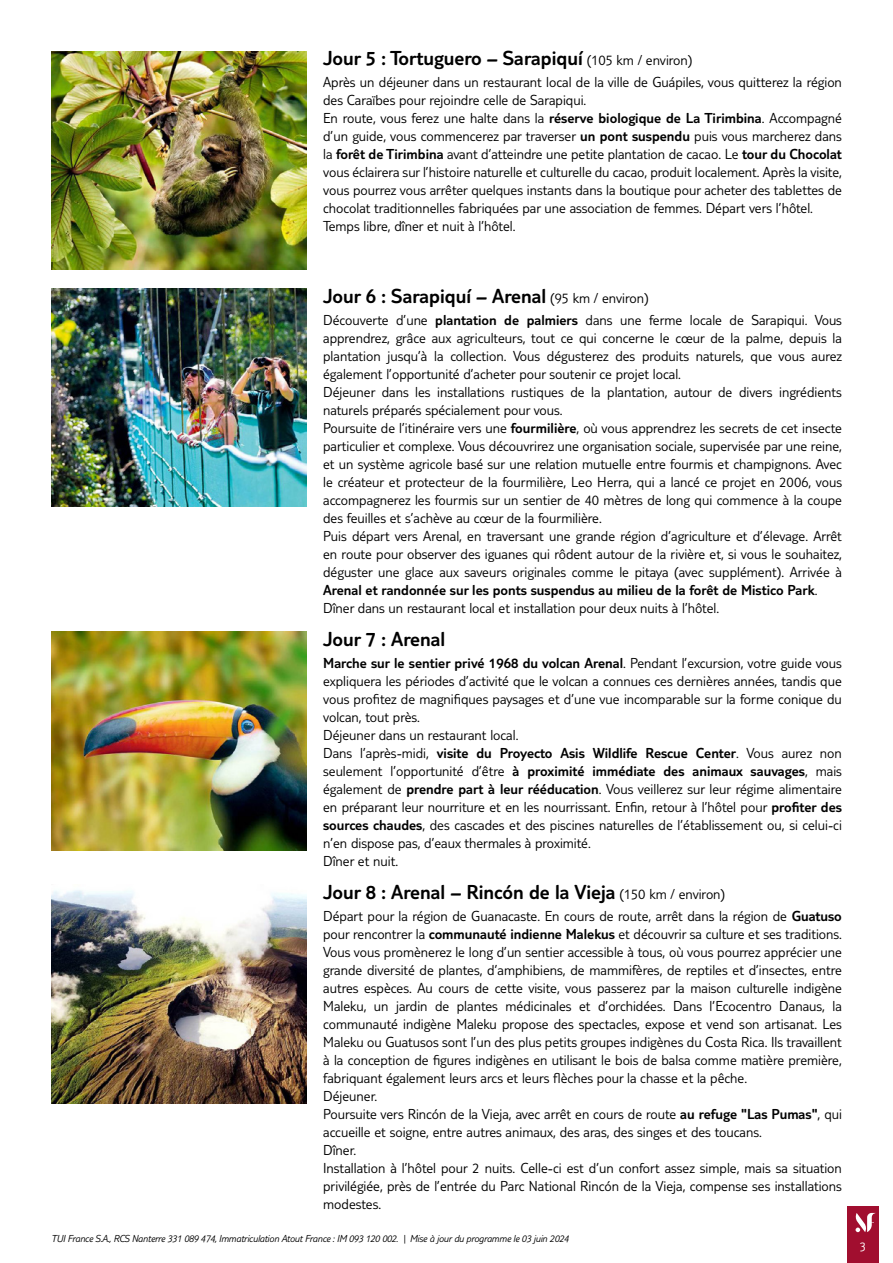
<style>
.page{position:relative;width:893px;height:1263px;background:#fff}
.page>*{position:absolute;margin:0;border:0;box-sizing:border-box;transform-origin:0 0}
.t1{font:300 21px "TUI Type";color:#000}
.t2{font:300 15px/18px "TUI Type";color:#000}
.t3{font:300 13.5px "TUI Type";color:#fff}
.t4{font:italic 300 10.5px "TUI Type";letter-spacing:-.02em;color:#000}
.s1{font-size:15px}
.s2{font-style:inherit}
</style>
<div class="page">
<div style="left:847px;top:1206px;width:32px;height:57px;background:#a10e2f"></div>
<svg style="left:855px;top:1213px;width:21px;height:19px"></svg>
<img style="left:51px;top:51px;width:255px;height:219px">
<img style="left:51px;top:288px;width:255px;height:219px">
<img style="left:51px;top:631px;width:255px;height:219px">
<img style="left:51px;top:890px;width:255px;height:213px">
<h1 class="t1" style="left:323px;top:46px;width:371px">Jour 5 : Tortuguero – Sarapiquí <span class="s1">(105 km / environ)</span></h1>
<p class="t2" style="left:323px;top:73px;width:520px">Après un déjeuner dans un restaurant local de la ville de Guápiles, vous quitterez la région des Caraïbes pour rejoindre celle de Sarapiqui.<br>En route, vous ferez une halte dans la <span class="s2">réserve biologique de La Tirimbina</span>. Accompagné d’un guide, vous commencerez par traverser <span class="s2">un pont suspendu</span> puis vous marcherez dans la <span class="s2">forêt de Tirimbina</span> avant d’atteindre une petite plantation de cacao. Le <span class="s2">tour du Chocolat </span>vous éclairera sur l’histoire naturelle et culturelle du cacao, produit localement. Après la visite, vous pourrez vous arrêter quelques instants dans la boutique pour acheter des tablettes de chocolat traditionnelles fabriquées par une association de femmes. Départ vers l’hôtel.<br>Temps libre, dîner et nuit à l’hôtel.</p>
<h1 class="t1" style="left:323px;top:283px;width:327px">Jour 6 : Sarapiquí – Arenal <span class="s1">(95 km / environ)</span></h1>
<p class="t2" style="left:323px;top:310px;width:520px">Découverte d’une <span class="s2">plantation de palmiers</span> dans une ferme locale de Sarapiqui. Vous apprendrez, grâce aux agriculteurs, tout ce qui concerne le cœur de la palme, depuis la plantation jusqu’à la collection. Vous dégusterez des produits naturels, que vous aurez également l’opportunité d’acheter pour soutenir ce projet local.<br>Déjeuner dans les installations rustiques de la plantation, autour de divers ingrédients naturels préparés spécialement pour vous.<br>Poursuite de l’itinéraire vers une <span class="s2">fourmilière</span>, où vous apprendrez les secrets de cet insecte particulier et complexe. Vous découvrirez une organisation sociale, supervisée par une reine, et un système agricole basé sur une relation mutuelle entre fourmis et champignons. Avec le créateur et protecteur de la fourmilière, Leo Herra, qui a lancé ce projet en 2006, vous accompagnerez les fourmis sur un sentier de 40 mètres de long qui commence à la coupe des feuilles et s’achève au cœur de la fourmilière.<br>Puis départ vers Arenal, en traversant une grande région d’agriculture et d’élevage. Arrêt en route pour observer des iguanes qui rôdent autour de la rivière et, si vous le souhaitez, déguster une glace aux saveurs originales comme le pitaya (avec supplément). Arrivée à <span class="s2">Arenal et randonnée sur les ponts suspendus au milieu de la forêt de Mistico Park</span>.<br>Dîner dans un restaurant local et installation pour deux nuits à l’hôtel.</p>
<h1 class="t1" style="left:323px;top:627px;width:124px">Jour 7 : Arenal</h1>
<p class="t2" style="left:323px;top:654px;width:520px"><span class="s2">Marche sur le sentier privé 1968 du volcan Arenal</span>. Pendant l’excursion, votre guide vous expliquera les périodes d’activité que le volcan a connues ces dernières années, tandis que vous profitez de magnifiques paysages et d’une vue incomparable sur la forme conique du volcan, tout près.<br>Déjeuner dans un restaurant local.<br>Dans l’après-midi, <span class="s2">visite du Proyecto Asis Wildlife Rescue Center</span>. Vous aurez non seulement l’opportunité d’être <span class="s2">à proximité immédiate des animaux sauvages</span>, mais également de <span class="s2">prendre part à leur rééducation</span>. Vous veillerez sur leur régime alimentaire en préparant leur nourriture et en les nourrissant. Enfin, retour à l’hôtel pour <span class="s2">profiter des sources chaudes</span>, des cascades et des piscines naturelles de l’établissement ou, si celui-ci n’en dispose pas, d’eaux thermales à proximité.<br>Dîner et nuit.</p>
<h1 class="t1" style="left:323px;top:880px;width:404px">Jour 8 : Arenal – Rincón de la Vieja <span class="s1">(150 km / environ)</span></h1>
<p class="t2" style="left:323px;top:907px;width:520px">Départ pour la région de Guanacaste. En cours de route, arrêt dans la région de <span class="s2">Guatuso </span>pour rencontrer la <span class="s2">communauté indienne Malekus</span> et découvrir sa culture et ses traditions.<br>Vous vous promènerez le long d’un sentier accessible à tous, où vous pourrez apprécier une grande diversité de plantes, d’amphibiens, de mammifères, de reptiles et d’insectes, entre autres espèces. Au cours de cette visite, vous passerez par la maison culturelle indigène Maleku, un jardin de plantes médicinales et d’orchidées. Dans l’Ecocentro Danaus, la communauté indigène Maleku propose des spectacles, expose et vend son artisanat. Les Maleku ou Guatusos sont l’un des plus petits groupes indigènes du Costa Rica. Ils travaillent à la conception de figures indigènes en utilisant le bois de balsa comme matière première, fabriquant également leurs arcs et leurs flèches pour la chasse et la pêche.<br>Déjeuner.<br>Poursuite vers Rincón de la Vieja, avec arrêt en cours de route <span class="s2">au refuge "Las Pumas"</span>, qui accueille et soigne, entre autres animaux, des aras, des singes et des toucans.<br>Dîner.<br>Installation à l’hôtel pour 2 nuits. Celle-ci est d’un confort assez simple, mais sa situation privilégiée, près de l’entrée du Parc National Rincón de la Vieja, compense ses installations modestes.</p>
<p class="t4" style="left:51px;top:1232px;width:519px">TUI France S.A., RCS Nanterre 331 089 474, Immatriculation Atout France : IM 093 120 002. | Mise à jour du programme le 03 juin 2024</p>
<p class="t3" style="left:860px;top:1239px;width:8px">3</p>
</div>
